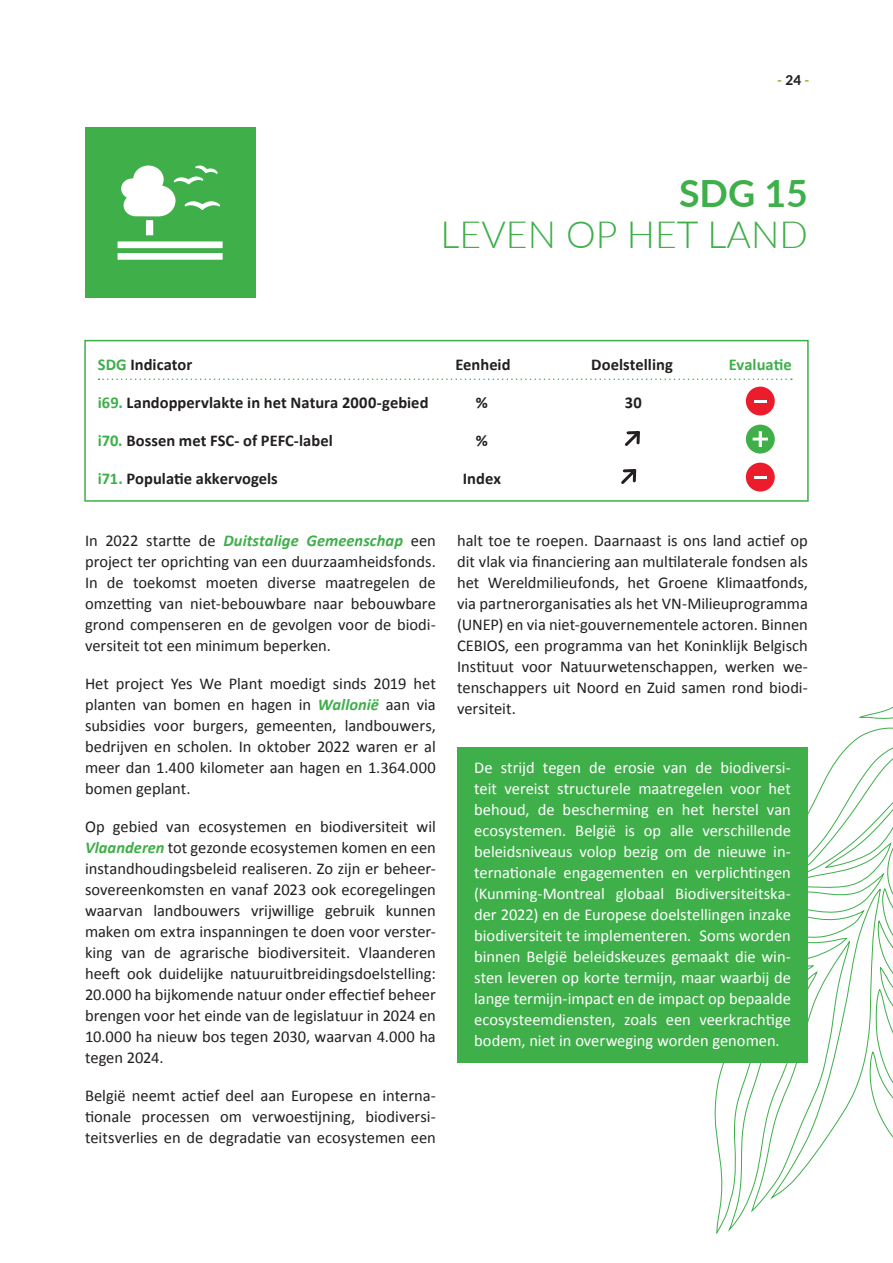
<style>
.page{position:relative;width:893px;height:1263px;background:#fff}
.page>*{position:absolute;margin:0;border:0;box-sizing:border-box;transform-origin:0 0}
.Titre_chapitre{font:300 37.5px/40.5px "Lato";color:#3eaf49;text-align:right}
.Body_noir{font:16.5px/21px "Calibri";letter-spacing:-.005em;color:#231f20;text-align:justify}
.Body_noir-2{font:16.5px/21px "Calibri";color:#fff;text-align:justify}
.Body_noir-3{font:700 16.5px "Calibri";color:#231f20}
.Body_noir-4{font:700 16.5px "Calibri";color:#3eaf49}
.t1{font:800 13.5px "Lato";color:#99b33a}
.s1{color:#231f20}
.s2{font-weight:700}
.s3{color:#3eaf49}
.s4{font-weight:700;font-style:italic;color:#3eaf49}
</style>
<div class="page">
<div style="left:85px;top:128px;width:170px;height:170px;background:#3eaf49"></div>
<div style="left:146px;top:220px;width:7px;height:15px;background:#fff"></div>
<div style="left:118px;top:241px;width:105px;height:7px;background:#fff"></div>
<div style="left:118px;top:253px;width:105px;height:7px;background:#fff"></div>
<svg style="left:121px;top:166px;width:99px;height:50px"></svg>
<svg style="left:859px;top:706px;width:34px;height:13px"></svg>
<svg style="left:640px;top:727px;width:253px;height:507px"></svg>
<div style="left:457px;top:748px;width:351px;height:315px;background:#3eaf49"></div>
<div style="left:84px;top:340px;width:725px;height:162px;border:2px solid #3eaf49"></div>
<svg style="left:99px;top:378px;width:693px;height:2px"></svg>
<div style="left:746px;top:387px;width:29px;height:28px;background:#eb1c2c;border-radius:50%"></div>
<svg style="left:754px;top:400px;width:12px;height:2px"></svg>
<svg style="left:625px;top:431px;width:15px;height:15px"></svg>
<div style="left:746px;top:425px;width:29px;height:28px;background:#3eaf49;border-radius:50%"></div>
<svg style="left:753px;top:431px;width:15px;height:16px"></svg>
<svg style="left:621px;top:469px;width:16px;height:15px"></svg>
<div style="left:746px;top:463px;width:29px;height:28px;background:#eb1c2c;border-radius:50%"></div>
<svg style="left:754px;top:476px;width:12px;height:3px"></svg>
<p class="t1" style="left:777px;top:70px;width:34px">- <span class="s1">24</span> -</p>
<p class="Titre_chapitre" style="left:441px;top:172px;width:369px"><span class="s2">SDG 15<br></span>LEVEN OP HET LAND</p>
<p class="Body_noir-3" style="left:98px;top:353px;width:96px"><span class="s3">SDG</span> Indicator</p>
<p class="Body_noir-3" style="left:455px;top:353px;width:57px">Eenheid</p>
<p class="Body_noir-3" style="left:591px;top:353px;width:83px">Doelstelling</p>
<p class="Body_noir-4" style="left:729px;top:353px;width:64px">Evaluatie</p>
<p class="Body_noir-3" style="left:98px;top:391px;width:332px"><span class="s3">i69.</span> Landoppervlakte in het Natura 2000-gebied</p>
<p class="Body_noir-3" style="left:476px;top:391px;width:14px">%</p>
<p class="Body_noir-3" style="left:625px;top:391px;width:18px">30</p>
<p class="Body_noir-3" style="left:98px;top:429px;width:236px"><span class="s3">i70.</span> Bossen met FSC- of PEFC-label</p>
<p class="Body_noir-3" style="left:476px;top:429px;width:14px">%</p>
<p class="Body_noir-3" style="left:98px;top:467px;width:182px"><span class="s3">i71.</span> Populatie akkervogels</p>
<p class="Body_noir-3" style="left:463px;top:467px;width:40px">Index</p>
<p class="Body_noir" style="left:85px;top:530px;width:352px">In 2022 startte de <span class="s4">Duitstalige Gemeenschap</span> een project ter oprichting van een duurzaamheidsfonds.<br>In de toekomst moeten diverse maatregelen de omzetting van niet-bebouwbare naar bebouwbare grond compenseren en de gevolgen voor de biodi&shy;versiteit tot een minimum beperken.</p>
<p class="Body_noir" style="left:85px;top:673px;width:352px">Het project Yes We Plant moedigt sinds 2019 het planten van bomen en hagen in <span class="s4">Wallonië</span> aan via subsidies voor burgers, gemeenten, landbouwers, bedrijven en scholen. In oktober 2022 waren er al meer dan 1.400 kilometer aan hagen en 1.364.000 bomen geplant.</p>
<p class="Body_noir" style="left:85px;top:816px;width:352px">Op gebied van ecosystemen en biodiversiteit wil <span class="s4">Vlaanderen</span> tot gezonde ecosystemen komen en een instandhoudingsbeleid realiseren. Zo zijn er beheer&shy;sovereenkomsten en vanaf 2023 ook ecoregelingen waarvan landbouwers vrijwillige gebruik kunnen maken om extra inspanningen te doen voor verster&shy;king van de agrarische biodiversiteit. Vlaanderen heeft ook duidelijke natuuruitbreidingsdoelstelling:<br>20.000 ha bijkomende natuur onder effectief beheer brengen voor het einde van de legislatuur in 2024 en 10.000 ha nieuw bos tegen 2030, waarvan 4.000 ha tegen 2024.</p>
<p class="Body_noir" style="left:85px;top:1085px;width:352px">België neemt actief deel aan Europese en interna&shy;tionale processen om verwoestijning, biodiversi&shy;teitsverlies en de degradatie van ecosystemen een</p>
<p class="Body_noir" style="left:457px;top:530px;width:352px">halt toe te roepen. Daarnaast is ons land actief op dit vlak via financiering aan multilaterale fondsen als het Wereldmilieufonds, het Groene Klimaatfonds, via partnerorganisaties als het VN-Milieuprogramma (UNEP) en via niet-gouvernementele actoren. Binnen CEBIOS, een programma van het Koninklijk Belgisch Instituut voor Natuurwetenschappen, werken we&shy;tenschappers uit Noord en Zuid samen rond biodi&shy;versiteit.</p>
<p class="Body_noir-2" style="left:474px;top:757px;width:318px">De strijd tegen de erosie van de biodiversi&shy;teit vereist structurele maatregelen voor het behoud, de bescherming en het herstel van ecosystemen. België is op alle verschillende beleidsniveaus volop bezig om de nieuwe in&shy;ternationale engagementen en verplichtingen (Kunming-Montreal globaal Biodiversiteitska&shy;der 2022) en de Europese doelstellingen inzake biodiversiteit te implementeren. Soms worden binnen België beleidskeuzes gemaakt die win&shy;sten leveren op korte termijn, maar waarbij de lange termijn-impact en de impact op bepaalde ecosysteemdiensten, zoals een veerkrachtige bodem, niet in overweging worden genomen.</p>
</div>
